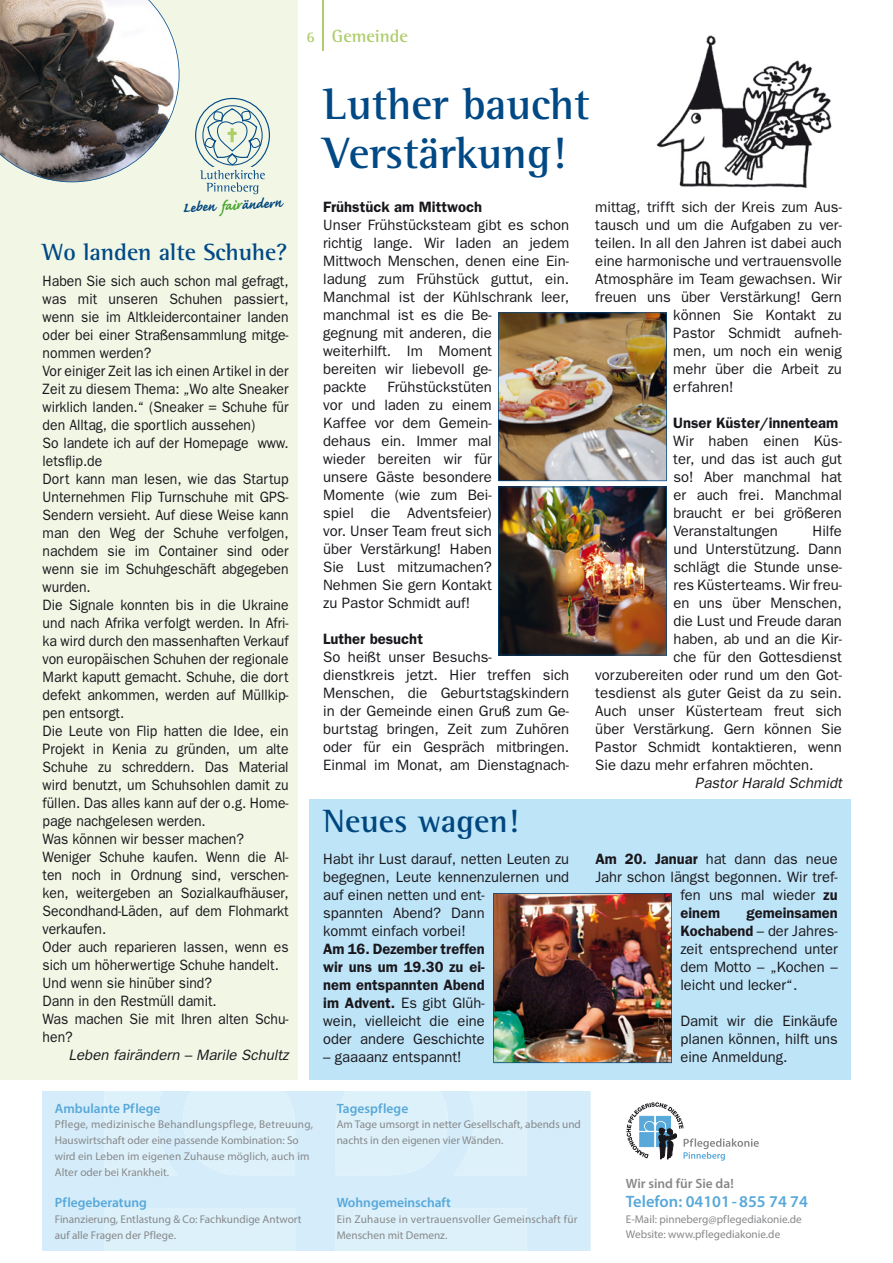
<style>
.page{position:relative;width:893px;height:1263px;background:#fff}
.page>*{position:absolute;margin:0;border:0;box-sizing:border-box;transform-origin:0 0}
.t1{font:700 45px/49.5px "Rotis Semi Serif";color:#004985}
.t2{font:700 33px "Rotis Semi Serif";color:#00467e}
.t3{font:700 24px "Rotis Semi Serif";color:#004985}
.t4{font:700 18px "Rotis Semi Serif";color:#aecd6b}
.t5{font:700 17.25px "Caflisch Script";color:#00467e}
.t6{font:600 16.5px "Myriad Pro";color:#58a8d9}
.t7{font:15px/18px "Franklin Gothic";color:#1a171c;text-align:justify}
.t8{font:15px/18px "Franklin Gothic";color:#1a171c;scale:.93 1}
.t9{font:600 15px/18px "Franklin Gothic";color:#1a171c;text-align:justify}
.t10{font:italic 15px "Franklin Gothic";color:#1a171c}
.t11{font:600 13.5px "Myriad Pro";color:#58a8d9}
.t12{font:600 13.5px "Myriad Pro";color:#87888a}
.t13{font:11.25px/15.8px "Myriad Pro";color:#87888a}
.t14{font:11.25px/15.8px "Myriad Pro";letter-spacing:.02em;color:#87888a}
.s1{font-size:15px}
.s2{color:#45a22b}
.s3{font-weight:400}
.s4{font-weight:600}
</style>
<div class="page">
<img style="left:656px;top:35px;width:176px;height:153px">
<div style="left:0;top:0;width:298px;height:1263px;background:#f1f6e5"></div>
<div style="left:0;top:1080px;width:821px;height:183px;background:#fff"></div>
<div style="left:43px;top:1091px;width:548px;height:159px;background:#d5edfa"></div>
<div style="left:104px;top:1091px;width:191px;height:84px;background:#ddf1fb"></div>
<div style="left:105px;top:1208px;width:191px;height:42px;background:#ddf1fb"></div>
<div style="left:336px;top:1208px;width:191px;height:42px;background:#ddf1fb"></div>
<div style="left:336px;top:1091px;width:191px;height:84px;background:#ddf1fb"></div>
<svg style="left:626px;top:1102px;width:133px;height:59px"></svg>
<hr style="left:322px;top:0;width:2px;height:50px;background:#aecd6b">
<svg style="left:195px;top:98px;width:75px;height:96px"></svg>
<svg style="left:0;top:0;width:179px;height:182px;background:#807c79"></svg>
<img style="left:498px;top:312px;width:169px;height:343px">
<div style="left:309px;top:799px;width:541px;height:281px;background:#bde4f7"></div>
<img style="left:493px;top:893px;width:179px;height:170px">
<p class="t4" style="left:307px;top:25px;width:103px"><span class="s1">6</span> Gemeinde</p>
<p class="t5" style="left:182px;top:199px;width:101px;rotate:-3deg">Leben <span class="s2">fair</span>ändern</p>
<h3 class="t3" style="left:43px;top:238px;width:246px">Wo landen alte Schuhe?</h3>
<p class="t8" style="left:43px;top:271px;width:266px">Haben Sie sich auch schon mal gefragt, was mit unseren Schuhen passiert, wenn sie im Altkleidercontainer landen oder bei einer Straßensammlung mitge&shy;nommen werden?<br>Vor einiger Zeit las ich einen Artikel in der<br>Zeit zu diesem Thema: „Wo alte Sneaker wirklich landen.“ (Sneaker = Schuhe für den Alltag, die sportlich aussehen)<br>So landete ich auf der Homepage www. letsflip.de<br>Dort kann man lesen, wie das Startup<br>Unternehmen Flip Turnschuhe mit GPS-<br>Sendern versieht. Auf diese Weise kann man den Weg der Schuhe verfolgen, nachdem sie im Container sind oder wenn sie im Schuhgeschäft abgegeben wurden.<br>Die Signale konnten bis in die Ukraine und nach Afrika verfolgt werden. In Afri&shy;ka wird durch den massenhaften Verkauf von europäischen Schuhen der regionale<br>Markt kaputt gemacht. Schuhe, die dort defekt ankommen, werden auf Müllkip&shy;pen entsorgt.<br>Die Leute von Flip hatten die Idee, ein<br>Projekt in Kenia zu gründen, um alte<br>Schuhe zu schreddern. Das Material wird benutzt, um Schuhsohlen damit zu füllen. Das alles kann auf der o.g. Home&shy;page nachgelesen werden.<br>Was können wir besser machen?<br>Weniger Schuhe kaufen. Wenn die Al&shy;ten noch in Ordnung sind, verschen&shy;ken, weitergeben an Sozialkaufhäuser,<br>Secondhand-Läden, auf dem Flohmarkt verkaufen.<br>Oder auch reparieren lassen, wenn es sich um höherwertige Schuhe handelt.<br>Und wenn sie hinüber sind?<br>Dann in den Restmüll damit.<br>Was machen Sie mit Ihren alten Schu&shy;hen?</p>
<p class="t10" style="left:69px;top:1046px;width:221px">Leben fairändern – Marile Schultz</p>
<h1 class="t1" style="left:323px;top:79px;width:268px">Luther baucht<br>Verstärkung!</h1>
<p class="t9" style="left:323px;top:197px;width:160px">Frühstück am Mittwoch</p>
<p class="t7" style="left:323px;top:216px;width:248px;text-align:left">Unser Frühstücksteam gibt es schon richtig lange. Wir Iaden an jedem<br>Mittwoch Menschen, denen eine Ein&shy;ladung zum Frühstück guttut, ein.<br>Manchmal ist der Kühlschrank leer, manchmal ist es die Be-<br>gegnung mit anderen, die<br>weiterhilft. Im Moment<br>bereiten wir liebevoll ge-<br>packte</p>
<p class="t7" style="left:323px;top:378px;width:170px;text-indent:64px">Frühstückstüten vor und laden zu einem Kaffee vor dem Gemein&shy;dehaus ein. Immer mal wieder bereiten wir für unsere Gäste besondere Momente (wie zum Bei&shy;spiel die Adventsfeier) vor. Unser Team freut sich über Verstärkung! Haben Sie Lust mitzumachen?<br>Nehmen Sie gern Kontakt zu Pastor Schmidt auf!</p>
<p class="t9" style="left:323px;top:629px;width:101px">Luther besucht</p>
<p class="t7" style="left:323px;top:648px;width:248px;text-align:left">So heißt unser Besuchs-<br>dienstkreis jetzt. Hier treffen sich Menschen, die Geburtstagskindern in der Gemeinde einen Gruß zum Ge&shy;burtstag bringen, Zeit zum Zuhören oder für ein Gespräch mitbringen.<br>Einmal im Monat, am Dienstagnach-</p>
<h2 class="t2" style="left:323px;top:801px;width:197px">Neues wagen!</h2>
<p class="t7" style="left:323px;top:849px;width:248px;text-align:left">Habt ihr Lust darauf, netten Leuten zu begegnen, Leute kennenzulernen und auf einen netten und ent-<br>spannten Abend? Dann<br>kommt einfach vorbei!</p>
<p class="t9" style="left:323px;top:939px;width:163px">Am 16. Dezember treffen wir uns um 19.30 zu ei&shy;nem entspannten Abend im Advent. <span class="s3">Es gibt Glüh&shy;wein, vielleicht die eine oder andere Geschichte</span></p>
<p class="t7" style="left:323px;top:1047px;width:140px">– gaaaanz entspannt!</p>
<p class="t7" style="left:595px;top:198px;width:248px">mittag, trifft sich der Kreis zum Aus-</p>
<p class="t7" style="left:595px;top:216px;width:248px">tausch und um die Aufgaben zu ver-</p>
<p class="t7" style="left:595px;top:234px;width:248px">teilen. In all den Jahren ist dabei auch</p>
<p class="t7" style="left:595px;top:252px;width:248px">eine harmonische und vertrauensvolle</p>
<p class="t7" style="left:595px;top:270px;width:248px">Atmosphäre im Team gewachsen. Wir</p>
<p class="t7" style="left:595px;top:288px;width:248px">freuen uns über Verstärkung! Gern</p>
<p class="t7" style="left:673px;top:306px;width:170px">können Sie Kontakt zu</p>
<p class="t7" style="left:673px;top:324px;width:170px">Pastor Schmidt aufneh-</p>
<p class="t7" style="left:673px;top:342px;width:170px">men, um noch ein wenig</p>
<p class="t7" style="left:673px;top:360px;width:170px">mehr über die Arbeit zu</p>
<p class="t7" style="left:673px;top:378px;width:62px">erfahren!</p>
<p class="t9" style="left:673px;top:413px;width:167px">Unser Küster/innenteam</p>
<p class="t7" style="left:673px;top:432px;width:170px">Wir haben einen Küs&shy;ter, und das ist auch gut so! Aber manchmal hat er auch frei. Manchmal braucht er bei größeren Veranstaltungen</p>
<p class="t7" style="left:812px;top:522px;width:31px">Hilfe</p>
<p class="t7" style="left:673px;top:540px;width:170px">und Unterstützung. Dann</p>
<p class="t7" style="left:673px;top:558px;width:170px">schlägt die Stunde unse-</p>
<p class="t7" style="left:673px;top:576px;width:170px">res Küsterteams. Wir freu-</p>
<p class="t7" style="left:673px;top:594px;width:170px">en uns über Menschen,</p>
<p class="t7" style="left:673px;top:612px;width:170px">die Lust und Freude daran</p>
<p class="t7" style="left:673px;top:630px;width:170px">haben, ab und an die Kir-</p>
<p class="t7" style="left:673px;top:648px;width:170px">che für den Gottesdienst</p>
<p class="t7" style="left:595px;top:666px;width:248px">vorzubereiten oder rund um den Got-</p>
<p class="t7" style="left:595px;top:684px;width:248px">tesdienst als guter Geist da zu sein.</p>
<p class="t7" style="left:595px;top:702px;width:248px">Auch unser Küsterteam freut sich</p>
<p class="t7" style="left:595px;top:720px;width:248px">über Verstärkung. Gern können Sie</p>
<p class="t7" style="left:595px;top:738px;width:248px">Pastor Schmidt kontaktieren, wenn</p>
<p class="t7" style="left:595px;top:756px;width:220px">Sie dazu mehr erfahren möchten.</p>
<p class="t10" style="left:695px;top:774px;width:149px">Pastor Harald Schmidt</p>
<p class="t7" style="left:595px;top:849px;width:244px"><span class="s4">Am 20. Januar</span> hat dann das neue</p>
<p class="t7" style="left:595px;top:867px;width:244px">Jahr schon längst begonnen. Wir tref-</p>
<p class="t7" style="left:680px;top:885px;width:159px">fen uns mal wieder <span class="s4">zu</span></p>
<p class="t9" style="left:680px;top:903px;width:41px">einem</p>
<p class="t7" style="left:680px;top:903px;width:159px;text-indent:66px"><span class="s4">gemeinsamen Kochabend</span> – der Jahres&shy;zeit entsprechend unter dem Motto – „Kochen – leicht und lecker“.</p>
<p class="t7" style="left:680px;top:1011px;width:159px">Damit wir die Einkäufe planen können, hilft uns eine Anmeldung.</p>
<p class="t11" style="left:55px;top:1099px;width:107px">Ambulante Pflege</p>
<p class="t13" style="left:55px;top:1116px;width:260px">Pflege, medizinische Behandlungspflege, Betreuung, Hauswirtschaft oder eine passende Kombination: So wird ein Leben im eigenen Zuhause möglich, auch im Alter oder bei Krankheit.</p>
<p class="t11" style="left:55px;top:1194px;width:94px">Pflegeberatung</p>
<p class="t13" style="left:55px;top:1211px;width:248px">Finanzierung, Entlastung &amp; Co: Fachkundige Antwort auf alle Fragen der Pflege.</p>
<p class="t11" style="left:337px;top:1099px;width:73px">Tagespflege</p>
<p class="t13" style="left:337px;top:1116px;width:246px">Am Tage umsorgt in netter Gesellschaft, abends und nachts in den eigenen vier Wänden.</p>
<p class="t12" style="left:626px;top:1175px;width:109px">Wir sind für Sie da!</p>
<p class="t6" style="left:626px;top:1191px;width:184px">Telefon: 04101 - 855 74 74</p>
<p class="t11" style="left:337px;top:1194px;width:116px">Wohngemeinschaft</p>
<p class="t14" style="left:337px;top:1211px;width:242px">Ein Zuhause in vertrauensvoller Gemeinschaft für<br>Menschen mit Demenz.</p>
<p class="t13" style="left:626px;top:1212px;width:178px;line-height:15px">E-Mail: pinneberg@pflegediakonie.de<br>Website: www.pflegediakonie.de</p>
</div>
